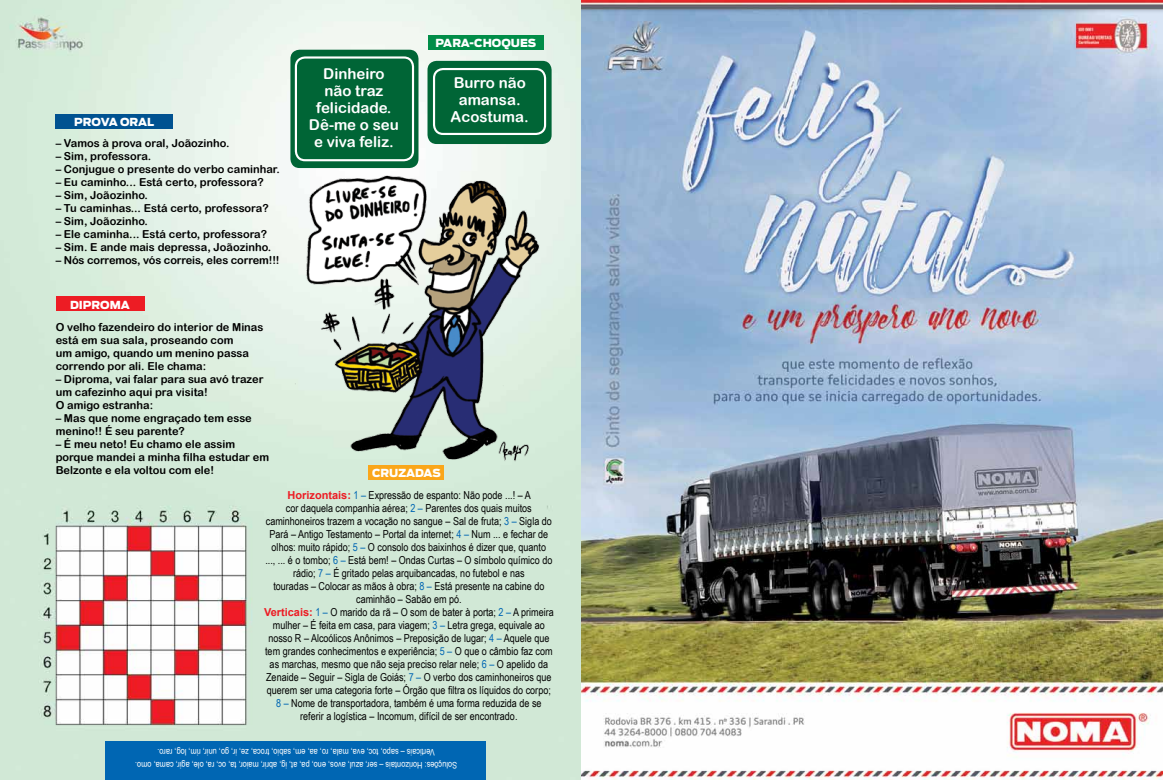
<style>
.page{position:relative;width:1163px;height:780px;background:#fff}
.page>*{position:absolute;margin:0;border:0;box-sizing:border-box;transform-origin:0 0}
.t1{font:15px/17px "Arial Rounded MT Bold";color:#fff;text-align:center}
.t2{font:11px/13px "Arial Narrow";color:#000;text-align:center}
.t3{font:11px/13px "Arial Rounded MT Bold";color:#000}
.t4{font:900 11px "Antenna";color:#fff}
.t5{font:900 11px "Antenna";letter-spacing:-.02em;color:#fff}
.t6{font:9px/13px "Arial Narrow";color:#fff;text-align:center}
.s1{font-family:"Arial";font-weight:700;color:#ed1c24}
.s2{color:#0066b3}
</style>
<div class="page">
<img style="left:0;top:0;width:1162px;height:780px">
<div style="left:428px;top:35px;width:115px;height:14px;background:#008d48"></div>
<div style="left:368px;top:465px;width:75px;height:14px;background:#faa61a"></div>
<div style="left:56px;top:297px;width:89px;height:14px;background:#ed1c24"></div>
<div style="left:105px;top:741px;width:380px;height:39px;background:#0066b3"></div>
<div style="left:290px;top:50px;width:128px;height:118px;background:#006536;border-radius:9px"></div>
<div style="left:295px;top:56px;width:119px;height:105px;border:2px solid #fff;border-radius:9px"></div>
<div style="left:427px;top:61px;width:124px;height:83px;background:#006536;border-radius:9px"></div>
<div style="left:433px;top:68px;width:113px;height:67px;border:2px solid #fff;border-radius:9px"></div>
<div style="left:56px;top:115px;width:117px;height:14px;background:#005291"></div>
<img style="left:289px;top:161px;width:257px;height:306px">
<p class="t5" style="left:74px;top:115px;width:81px">PROVA ORAL</p>
<p class="t3" style="left:56px;top:137px;width:175px">– Vamos à prova oral, Joãozinho.</p>
<p class="t3" style="left:56px;top:150px;width:97px">– Sim, professora.</p>
<p class="t3" style="left:56px;top:163px;width:225px">– Conjugue o presente do verbo caminhar.</p>
<p class="t3" style="left:56px;top:176px;width:209px">– Eu caminho... Está certo, professora?</p>
<p class="t3" style="left:56px;top:189px;width:94px">– Sim, Joãozinho.</p>
<p class="t3" style="left:56px;top:202px;width:214px">– Tu caminhas... Está certo, professora?</p>
<p class="t3" style="left:56px;top:215px;width:94px">– Sim, Joãozinho.</p>
<p class="t3" style="left:56px;top:228px;width:213px">– Ele caminha... Está certo, professora?</p>
<p class="t3" style="left:56px;top:241px;width:217px">– Sim. E ande mais depressa, Joãozinho.</p>
<p class="t3" style="left:56px;top:254px;width:225px">– Nós corremos, vós correis, eles correm!!!</p>
<p class="t4" style="left:70px;top:297px;width:61px">DIPROMA</p>
<p class="t3" style="left:56px;top:320px;width:209px">O velho fazendeiro do interior de Minas está em sua sala, proseando com<br>um amigo, quando um menino passa correndo por ali. Ele chama:</p>
<p class="t3" style="left:56px;top:372px;width:209px">– Diproma, vai falar para sua avó trazer um cafezinho aqui pra visita!<br>O amigo estranha:</p>
<p class="t3" style="left:56px;top:411px;width:198px">– Mas que nome engraçado tem esse menino!! É seu parente?</p>
<p class="t3" style="left:56px;top:437px;width:215px">– É meu neto! Eu chamo ele assim porque mandei a minha filha estudar em<br>Belzonte e ela voltou com ele!</p>
<p class="t4" style="left:435px;top:36px;width:102px">PARA-CHOQUES</p>
<h1 class="t1" style="left:309px;top:65px;width:91px">Dinheiro não traz felicidade.<br>Dê-me o seu e viva feliz.</h1>
<h1 class="t1" style="left:450px;top:74px;width:80px">Burro não amansa.<br>Acostuma.</h1>
<p class="t4" style="left:372px;top:466px;width:70px">CRUZADAS</p>
<p class="t2" style="left:264px;top:488px;width:291px"><span class="s1">Horizontais:</span> <span class="s2">1 –</span> Expressão de espanto: Não pode ...! – A<br>cor daquela companhia aérea; <span class="s2">2 –</span> Parentes dos quais muitos caminhoneiros trazem a vocação no sangue – Sal de fruta; <span class="s2">3 –</span> Sigla do Pará – Antigo Testamento – Portal da internet; <span class="s2">4 –</span> Num ... e fechar de olhos: muito rápido; <span class="s2">5 –</span> O consolo dos baixinhos é dizer que, quanto<br>..., ... é o tombo; <span class="s2">6 –</span> Está bem! – Ondas Curtas – O símbolo químico do rádio; <span class="s2">7 –</span> É gritado pelas arquibancadas, no futebol e nas<br>touradas – Colocar as mãos à obra; <span class="s2">8 –</span> Está presente na cabine do caminhão – Sabão em pó.<br><span class="s1">Verticais:</span> <span class="s2">1 –</span> O marido da rã – O som de bater à porta; <span class="s2">2 –</span> A primeira mulher – É feita em casa, para viagem; <span class="s2">3 –</span> Letra grega, equivale ao nosso R – Alcoólicos Anônimos – Preposição de lugar; <span class="s2">4 –</span> Aquele que tem grandes conhecimentos e experiência; <span class="s2">5 –</span> O que o câmbio faz com as marchas, mesmo que não seja preciso relar nele; <span class="s2">6 –</span> O apelido da Zenaide – Seguir – Sigla de Goiás; <span class="s2">7 –</span> O verbo dos caminhoneiros que querem ser uma categoria forte – Órgão que filtra os líquidos do corpo; <span class="s2">8 –</span> Nome de transportadora, também é uma forma reduzida de se referir a logística – Incomum, difícil de ser encontrado.</p>
<p class="t6" style="left:457px;top:772px;width:323px;rotate:-180deg">Soluções: Horizontais – ser, azul, avos, eno, pa, at, ig, abrir, maior, ta, oc, ra, ole, agir, cama, omo.<br>Verticais – sapo, toc, eva, mala, ro, aa, em, sabio, troca, ze, ir, go, unir, rim, log, raro.</p>
</div>
